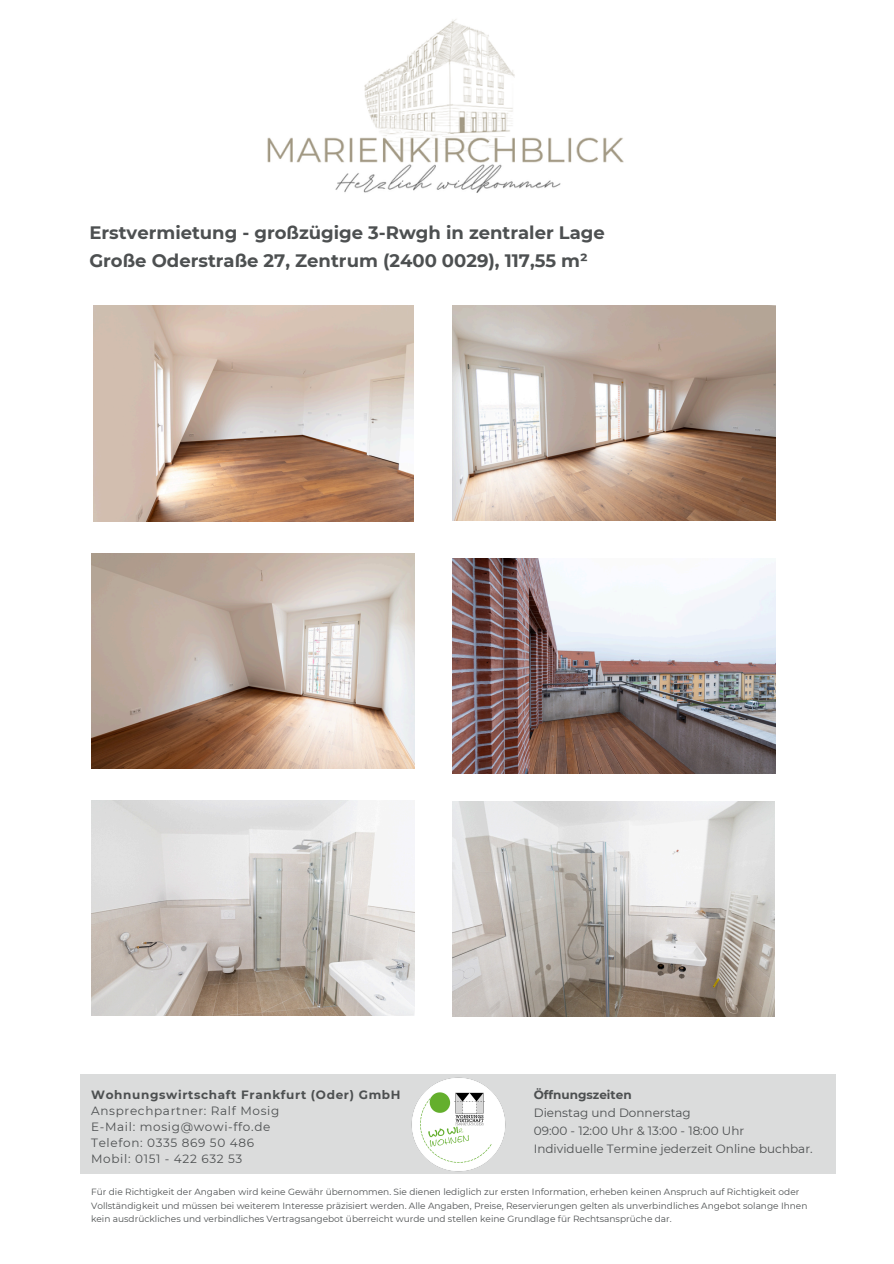
<style>
.page{position:relative;width:894px;height:1264px;background:#fff}
.page>*{position:absolute;margin:0;border:0;box-sizing:border-box;transform-origin:0 0}
.t1{font:700 18px/28.2px "Montserrat";color:#4d5051}
.t2{font:12px/16px "Montserrat";letter-spacing:.055em;color:#4d5051}
.t3{font:12px/18px "Montserrat";color:#4d5051}
.t4{font:9px/13.5px "Montserrat";color:#4d5051}
.s1{font-weight:700}
</style>
<div class="page">
<img style="left:267px;top:19px;width:357px;height:174px">
<img style="left:94px;top:305px;width:319px;height:216px">
<img style="left:452px;top:305px;width:323px;height:215px">
<img style="left:91px;top:553px;width:323px;height:215px">
<img style="left:452px;top:559px;width:323px;height:214px">
<img style="left:91px;top:801px;width:323px;height:214px">
<img style="left:452px;top:801px;width:322px;height:215px">
<div style="left:80px;top:1074px;width:755px;height:100px;background:#dbdcdc"></div>
<img style="left:411px;top:1077px;width:95px;height:94px">
<p class="t1" style="left:89px;top:218px;width:517px">Erstvermietung - großzügige 3-Rwgh in zentraler Lage<br>Große Oderstraße 27, Zentrum (2400 0029), 117,55 m²</p>
<h2 class="t2" style="left:91px;top:1086px;width:311px"><span class="s1">Wohnungswirtschaft Frankfurt (Oder) GmbH<br></span>Ansprechpartner: Ralf Mosig<br>E-Mail: mosig@wowi-ffo.de<br>Telefon: 0335 869 50 486<br>Mobil: 0151 - 422 632 53</h2>
<h2 class="t3" style="left:533px;top:1085px;width:280px"><span class="s1">Öffnungszeiten<br></span>Dienstag und Donnerstag<br>09:00 - 12:00 Uhr &amp; 13:00 - 18:00 Uhr<br>Individuelle Termine jederzeit Online buchbar.</h2>
<p class="t4" style="left:91px;top:1184px;width:717px">Für die Richtigkeit der Angaben wird keine Gewähr übernommen. Sie dienen lediglich zur ersten Information, erheben keinen Anspruch auf Richtigkeit oder<br>Vollständigkeit und müssen bei weiterem Interesse präzisiert werden. Alle Angaben, Preise, Reservierungen gelten als unverbindliches Angebot solange Ihnen kein ausdrückliches und verbindliches Vertragsangebot überreicht wurde und stellen keine Grundlage für Rechtsansprüche dar.</p>
</div>
